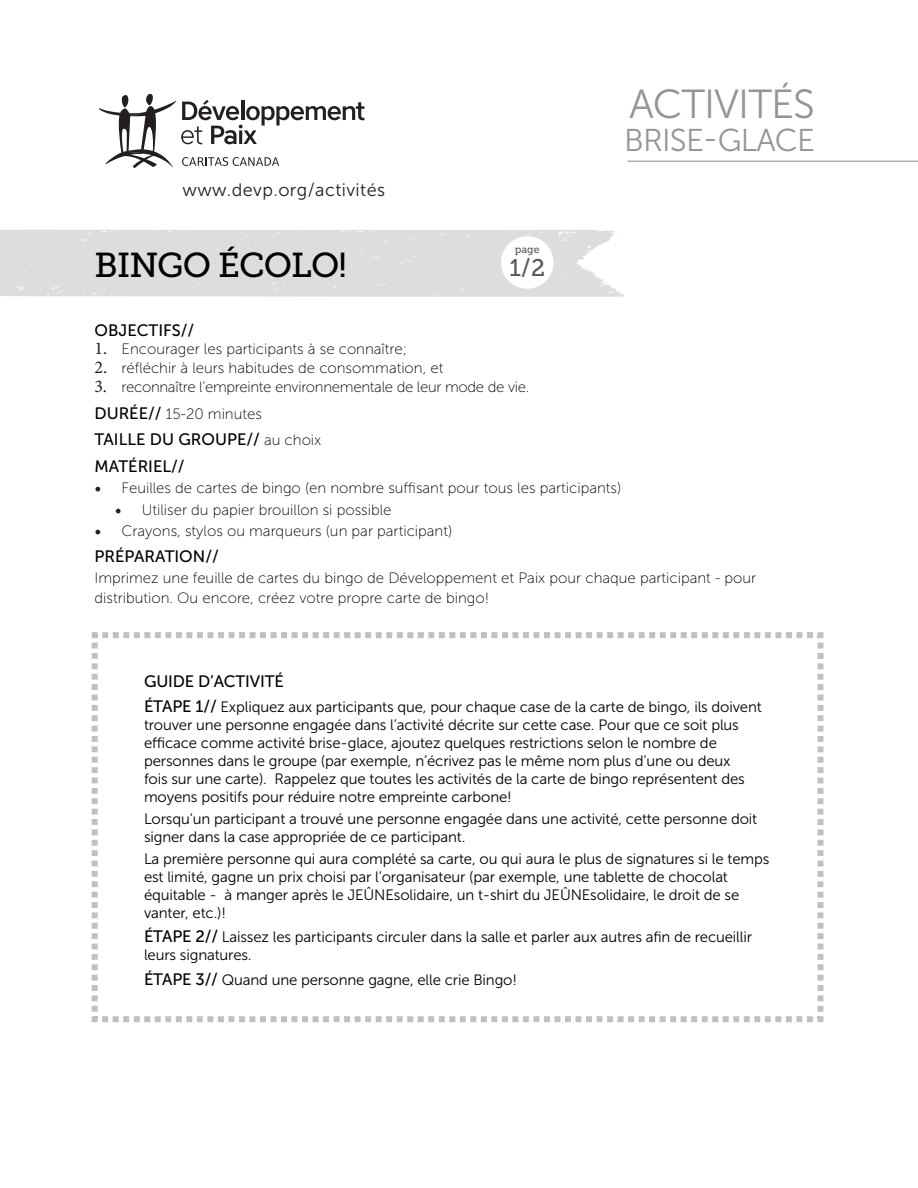
<style>
.page{position:relative;width:918px;height:1188px;background:#fff}
.page>*{position:absolute;margin:0;border:0;box-sizing:border-box;transform-origin:0 0}
.t1{font:40.5px "Museo Sans 300";letter-spacing:-.025em;color:#939598}
.t2{font:34.5px "Museo Slab 500";letter-spacing:-.025em;color:#000}
.t3{font:31.5px "Museo Sans 300";letter-spacing:-.025em;color:#939598}
.t4{font:24px "Museo Slab 500";color:#57585a}
.t5{font:18px "Museo Sans 300";letter-spacing:.025em;color:#231f20}
.t6{font:16.5px "Museo Sans 500";color:#000}
.t7{font:16.5px "Museo Sans 500";color:#040101}
.t8{font:15px/18px "Museo Sans 300";letter-spacing:-.01em;color:#000}
.t9{font:15px/19.8px "Museo Sans 100";color:#000}
.t10{font:15px "Museo Sans 100";letter-spacing:-.02em;color:#000}
.t11{font:10.5px "Museo Slab 500";color:#57585a}
.s1{font-family:"Minion Pro";font-size:18px;color:#231f20}
.s2{font-family:"Museo Sans 500";font-size:16.5px}
.s3{font-family:"Museo Sans 100";font-size:15px}
</style>
<div class="page">
<hr style="left:627px;top:160px;width:291px;height:2px;background:#b0b1b5">
<svg style="left:98px;top:93px;width:266px;height:75px"></svg>
<svg style="left:0;top:229px;width:624px;height:68px;background:#dedfe1"></svg>
<svg style="left:91px;top:632px;width:733px;height:391px"></svg>
<div style="left:501px;top:236px;width:53px;height:53px;background:#fff;border-radius:50%"></div>
<p class="t5" style="left:183px;top:180px;width:204px">www.devp.org/activités</p>
<p class="t2" style="left:94px;top:246px;width:254px">BINGO ÉCOLO!</p>
<p class="t11" style="left:515px;top:243px;width:26px">page</p>
<p class="t4" style="left:509px;top:254px;width:37px">1/2</p>
<h1 class="t1" style="left:629px;top:82px;width:187px">ACTIVITÉS</h1>
<h3 class="t3" style="left:624px;top:123px;width:192px">BRISE-GLACE</h3>
<p class="t7" style="left:94px;top:321px;width:101px">OBJECTIFS//</p>
<p class="t9" style="left:94px;top:340px;width:314px"><span class="s1">1.</span> Encourager les participants à se connaître;</p>
<p class="t9" style="left:94px;top:358px;width:351px"><span class="s1">2.</span> réfléchir à leurs habitudes de consommation, et</p>
<p class="t10" style="left:94px;top:379px;width:436px"><span class="s1">3.</span> reconnaître l’empreinte environnementale de leur mode de vie.</p>
<p class="t9" style="left:94px;top:404px;width:169px"><span class="s2">DURÉE//</span> 15-20 minutes</p>
<p class="t6" style="left:94px;top:430px;width:228px">TAILLE DU GROUPE// <span class="s3">au choix</span></p>
<p class="t6" style="left:94px;top:457px;width:92px">MATÉRIEL//</p>
<p class="t9" style="left:94px;top:479px;width:528px"><span class="s1">•</span> Feuilles de cartes de bingo (en nombre suffisant pour tous les participants)</p>
<p class="t9" style="left:115px;top:500px;width:278px"><span class="s1">•</span> Utiliser du papier brouillon si possible</p>
<p class="t9" style="left:94px;top:521px;width:359px"><span class="s1">•</span> Crayons, stylos ou marqueurs (un par participant)</p>
<p class="t6" style="left:94px;top:548px;width:126px">PRÉPARATION//</p>
<p class="t9" style="left:94px;top:568px;width:663px">Imprimez une feuille de cartes du bingo de Développement et Paix pour chaque participant - pour distribution. Ou encore, créez votre propre carte de bingo!</p>
<p class="t6" style="left:144px;top:673px;width:141px">GUIDE D’ACTIVITÉ</p>
<p class="t8" style="left:144px;top:698px;width:619px"><span class="s2">ÉTAPE 1//</span> Expliquez aux participants que, pour chaque case de la carte de bingo, ils doivent trouver une personne engagée dans l’activité décrite sur cette case. Pour que ce soit plus efficace comme activité brise-glace, ajoutez quelques restrictions selon le nombre de personnes dans le groupe (par exemple, n’écrivez pas le même nom plus d’une ou deux<br>fois sur une carte). Rappelez que toutes les activités de la carte de bingo représentent des moyens positifs pour réduire notre empreinte carbone!</p>
<p class="t8" style="left:144px;top:810px;width:615px">Lorsqu’un participant a trouvé une personne engagée dans une activité, cette personne doit signer dans la case appropriée de ce participant.</p>
<p class="t8" style="left:144px;top:850px;width:627px">La première personne qui aura complété sa carte, ou qui aura le plus de signatures si le temps est limité, gagne un prix choisi par l’organisateur (par exemple, une tablette de chocolat équitable - à manger après le JEÛNEsolidaire, un t-shirt du JEÛNEsolidaire, le droit de se vanter, etc.)!</p>
<p class="t8" style="left:144px;top:928px;width:610px"><span class="s2">ÉTAPE 2//</span> Laissez les participants circuler dans la salle et parler aux autres afin de recueillir leurs signatures.</p>
<p class="t8" style="left:144px;top:971px;width:375px"><span class="s2">ÉTAPE 3//</span> Quand une personne gagne, elle crie Bingo!</p>
</div>
